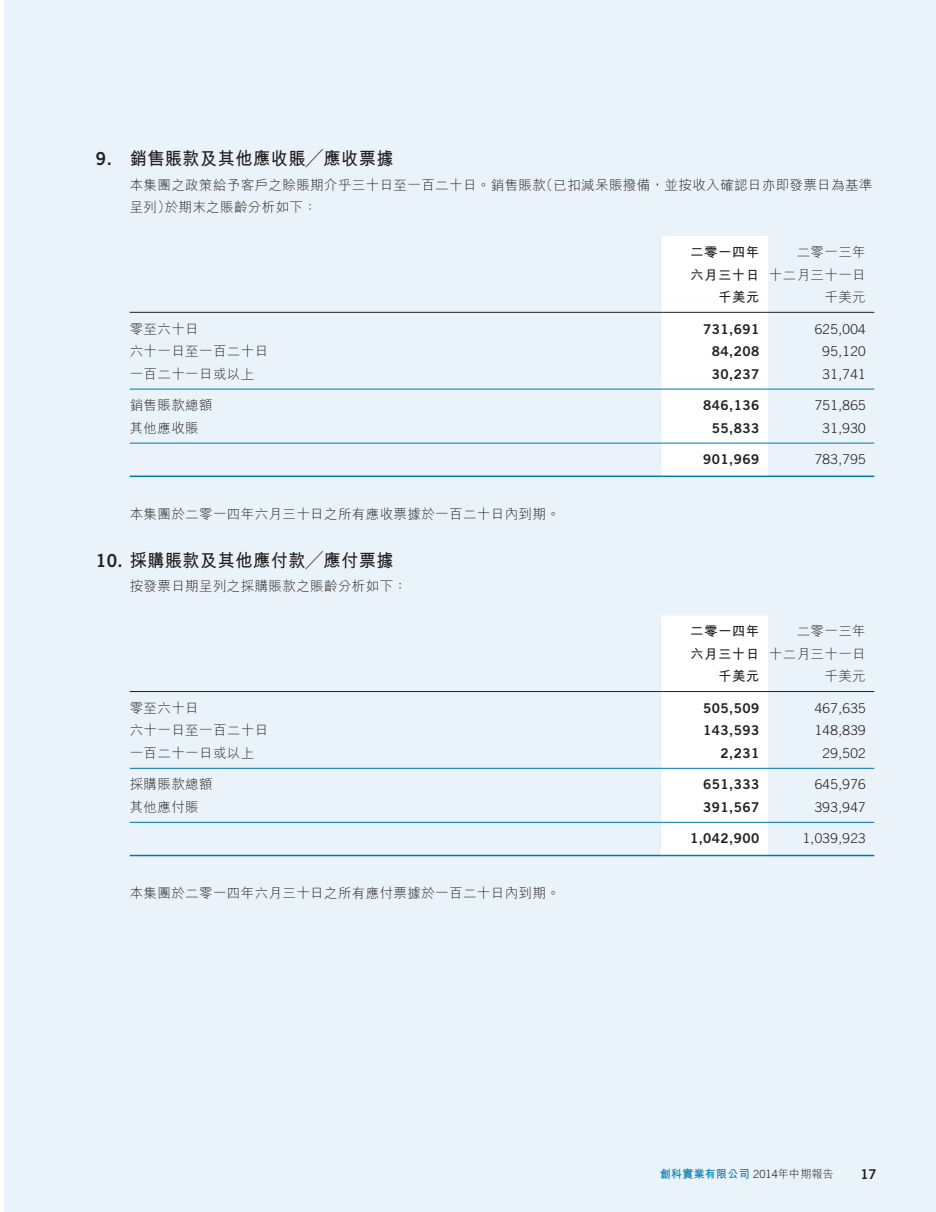
<style>
.page{position:relative;width:936px;height:1212px;background:#fff}
.page>*{position:absolute;margin:0;border:0;box-sizing:border-box;transform-origin:0 0}
._3__標題{font:700 18px "M Hei HK";letter-spacing:.03em;color:#231f20;scale:.95 1}
._1__內文{font:300 13.5px/22.5px "M Hei HK";letter-spacing:.03em;color:#231f20}
._1__內文-2{font:13.5px "Trade Gothic LT Std Bd 2";letter-spacing:.03em;color:#231f20}
._1__內文-3{font:300 13.5px "Trade Gothic LT Std";letter-spacing:.03em;color:#231f20}
._1__內文-4{font:700 13.5px "M Hei HK";letter-spacing:.03em;color:#231f20}
.t1{font:700 11.25px "M Hei HK";letter-spacing:.025em;color:#0078ae}
.s1{font-family:"Trade Gothic LT Std Bd 2";font-weight:400}
.s2{font-family:"Trade Gothic LT Std";font-weight:300;color:#231f20}
.s3{font-weight:300;color:#231f20}
</style>
<div class="page">
<div style="left:4px;top:0;width:931px;height:1212px;background:#eaf3f9"></div>
<div style="left:661px;top:236px;width:106px;height:239px;background:#fff"></div>
<hr style="left:130px;top:312px;width:531px;height:1px;background:#231f20">
<hr style="left:661px;top:312px;width:106px;height:1px;background:#231f20">
<hr style="left:767px;top:312px;width:107px;height:1px;background:#231f20">
<hr style="left:130px;top:389px;width:531px;height:1px;background:#0078ae">
<hr style="left:661px;top:389px;width:106px;height:1px;background:#0078ae">
<hr style="left:767px;top:389px;width:107px;height:1px;background:#0078ae">
<hr style="left:130px;top:443px;width:531px;height:1px;background:#0078ae">
<hr style="left:661px;top:443px;width:106px;height:1px;background:#0078ae">
<hr style="left:767px;top:443px;width:107px;height:1px;background:#0078ae">
<hr style="left:130px;top:475px;width:531px;height:2px;background:#0078ae">
<hr style="left:661px;top:475px;width:106px;height:2px;background:#0078ae">
<hr style="left:767px;top:475px;width:107px;height:2px;background:#0078ae">
<div style="left:661px;top:616px;width:106px;height:239px;background:#fff"></div>
<hr style="left:130px;top:691px;width:531px;height:1px;background:#231f20">
<hr style="left:661px;top:691px;width:106px;height:1px;background:#231f20">
<hr style="left:767px;top:691px;width:107px;height:1px;background:#231f20">
<hr style="left:130px;top:768px;width:531px;height:1px;background:#0078ae">
<hr style="left:661px;top:768px;width:106px;height:1px;background:#0078ae">
<hr style="left:767px;top:768px;width:107px;height:1px;background:#0078ae">
<hr style="left:130px;top:822px;width:531px;height:1px;background:#0078ae">
<hr style="left:661px;top:822px;width:106px;height:1px;background:#0078ae">
<hr style="left:767px;top:822px;width:107px;height:1px;background:#0078ae">
<hr style="left:130px;top:855px;width:531px;height:1px;background:#0078ae">
<hr style="left:661px;top:855px;width:106px;height:1px;background:#0078ae">
<hr style="left:767px;top:855px;width:107px;height:1px;background:#0078ae">
<p class="_3__標題" style="left:96px;top:145px;width:315px"><span class="s1">9.</span> 銷售賬款及其他應收賬╱應收票據</p>
<p class="_1__內文" style="left:130px;top:173px;width:744px">本集團之政策給予客戶之賒賬期介乎三十日至一百二十日。銷售賬款（已扣減呆賬撥備，並按收入確認日亦即發票日為基準呈列）於期末之賬齡分析如下：</p>
<p class="_1__內文-4" style="left:690px;top:242px;width:71px">二零一四年</p>
<p class="_1__內文" style="left:796px;top:241px;width:71px">二零一三年</p>
<p class="_1__內文-4" style="left:690px;top:265px;width:71px">六月三十日</p>
<p class="_1__內文" style="left:769px;top:263px;width:98px">十二月三十一日</p>
<p class="_1__內文-4" style="left:718px;top:287px;width:43px">千美元</p>
<p class="_1__內文" style="left:824px;top:286px;width:43px">千美元</p>
<p class="_1__內文" style="left:130px;top:317px;width:71px">零至六十日</p>
<p class="_1__內文-2" style="left:703px;top:320px;width:58px">731,691</p>
<p class="_1__內文-3" style="left:814px;top:321px;width:53px">625,004</p>
<p class="_1__內文" style="left:130px;top:340px;width:140px">六十一日至一百二十日</p>
<p class="_1__內文-2" style="left:712px;top:343px;width:49px">84,208</p>
<p class="_1__內文-3" style="left:822px;top:343px;width:45px">95,120</p>
<p class="_1__內文" style="left:130px;top:362px;width:126px">一百二十一日或以上</p>
<p class="_1__內文-2" style="left:712px;top:365px;width:49px">30,237</p>
<p class="_1__內文-3" style="left:822px;top:366px;width:45px">31,741</p>
<p class="_1__內文" style="left:130px;top:394px;width:84px">銷售賬款總額</p>
<p class="_1__內文-2" style="left:703px;top:397px;width:58px">846,136</p>
<p class="_1__內文-3" style="left:814px;top:397px;width:53px">751,865</p>
<p class="_1__內文" style="left:130px;top:416px;width:71px">其他應收賬</p>
<p class="_1__內文-2" style="left:712px;top:419px;width:49px">55,833</p>
<p class="_1__內文-3" style="left:822px;top:420px;width:45px">31,930</p>
<p class="_1__內文-2" style="left:703px;top:451px;width:58px">901,969</p>
<p class="_1__內文-3" style="left:814px;top:451px;width:53px">783,795</p>
<p class="_1__內文" style="left:130px;top:502px;width:431px">本集團於二零一四年六月三十日之所有應收票據於一百二十日內到期。</p>
<p class="_3__標題" style="left:96px;top:547px;width:315px"><span class="s1">10.</span> 採購賬款及其他應付款╱應付票據</p>
<p class="_1__內文" style="left:130px;top:575px;width:279px">按發票日期呈列之採購賬款之賬齡分析如下：</p>
<p class="_1__內文-4" style="left:690px;top:621px;width:71px">二零一四年</p>
<p class="_1__內文" style="left:796px;top:620px;width:71px">二零一三年</p>
<p class="_1__內文-4" style="left:690px;top:644px;width:71px">六月三十日</p>
<p class="_1__內文" style="left:769px;top:642px;width:98px">十二月三十一日</p>
<p class="_1__內文-4" style="left:718px;top:666px;width:43px">千美元</p>
<p class="_1__內文" style="left:824px;top:665px;width:43px">千美元</p>
<p class="_1__內文" style="left:130px;top:696px;width:71px">零至六十日</p>
<p class="_1__內文-2" style="left:703px;top:699px;width:58px">505,509</p>
<p class="_1__內文-3" style="left:814px;top:700px;width:53px">467,635</p>
<p class="_1__內文" style="left:130px;top:719px;width:140px">六十一日至一百二十日</p>
<p class="_1__內文-2" style="left:703px;top:722px;width:58px">143,593</p>
<p class="_1__內文-3" style="left:814px;top:722px;width:53px">148,839</p>
<p class="_1__內文" style="left:130px;top:741px;width:126px">一百二十一日或以上</p>
<p class="_1__內文-2" style="left:720px;top:744px;width:40px">2,231</p>
<p class="_1__內文-3" style="left:822px;top:745px;width:45px">29,502</p>
<p class="_1__內文" style="left:130px;top:773px;width:84px">採購賬款總額</p>
<p class="_1__內文-2" style="left:703px;top:776px;width:58px">651,333</p>
<p class="_1__內文-3" style="left:814px;top:776px;width:53px">645,976</p>
<p class="_1__內文" style="left:130px;top:795px;width:71px">其他應付賬</p>
<p class="_1__內文-2" style="left:703px;top:799px;width:58px">391,567</p>
<p class="_1__內文-3" style="left:814px;top:799px;width:53px">393,947</p>
<p class="_1__內文-2" style="left:690px;top:830px;width:71px">1,042,900</p>
<p class="_1__內文-3" style="left:802px;top:830px;width:65px">1,039,923</p>
<p class="_1__內文" style="left:130px;top:881px;width:431px">本集團於二零一四年六月三十日之所有應付票據於一百二十日內到期。</p>
<p class="t1" style="left:660px;top:1166px;width:175px">創科實業有限公司 <span class="s2">2014</span><span class="s3">年中期報告</span></p>
<p class="_1__內文-2" style="left:860px;top:1165px;width:18px">17</p>
</div>
